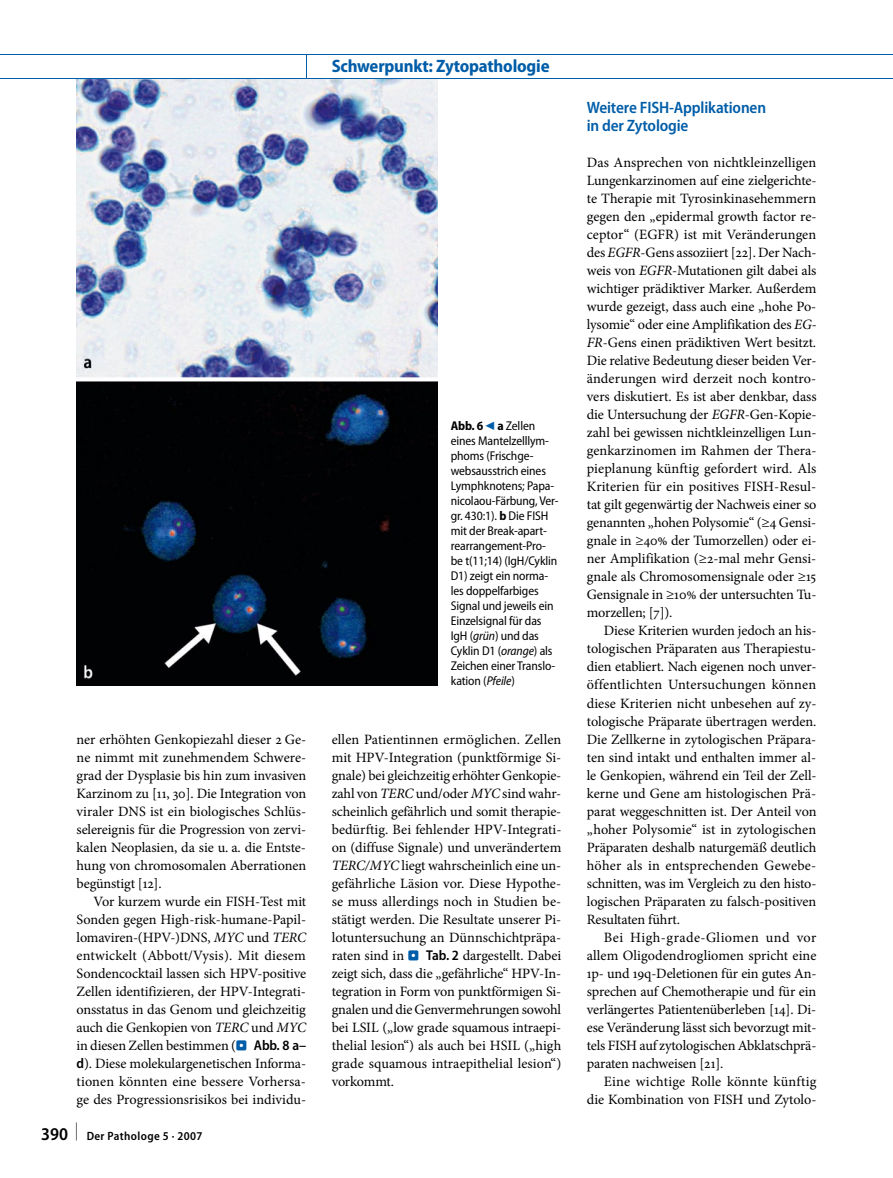
<style>
.page{position:relative;width:893px;height:1178px;background:#fff}
.page>*{position:absolute;margin:0;border:0;box-sizing:border-box;transform-origin:0 0}
.t1{font:700 semi-condensed 18px "Myriad Pro";letter-spacing:-.01em;color:#005da8}
.t2{font:600 semi-condensed 16.5px/18px "Myriad Pro";letter-spacing:-.01em;color:#005da8}
.t3{font:14.25px/18px "Minion Pro";letter-spacing:-.005em;color:#000;text-align:justify}
.t4{font:semi-condensed 12.75px/15px "Myriad Pro";letter-spacing:-.01em;color:#000}
.t5{font:600 semi-condensed 12px "Myriad Pro";letter-spacing:.03em;color:#000}
.s1{font-style:italic}
.s2{font-family:"S Buttons";font-size:13.5px;color:#005da8}
.s3{font-family:"Myriad Pro";font-weight:600;font-stretch:semi-condensed}
.s4{font-size:18px}
.s5{font-weight:700}
.s6{font-family:"S Buttons";font-stretch:normal;font-size:14.25px;color:#005da8}
</style>
<div class="page">
<img style="left:77px;top:79px;width:361px;height:607px">
<hr style="left:0;top:54px;width:893px;height:1px;background:#005da8">
<hr style="left:0;top:78px;width:893px;height:1px;background:#005da8">
<svg style="left:306px;top:55px;width:1px;height:23px"></svg>
<p class="t1" style="left:332px;top:56px;width:219px">Schwerpunkt: Zytopathologie</p>
<p class="t3" style="left:77px;top:730px;width:231px">ner erhöhten Genkopiezahl dieser 2 Ge&shy;ne nimmt mit zunehmendem Schwere&shy;grad der Dysplasie bis hin zum invasiven Karzinom zu [11, 30]. Die Integration von viraler DNS ist ein biologisches Schlüs&shy;selereignis für die Progression von zervi&shy;kalen Neoplasien, da sie u. a. die Entste&shy;hung von chromosomalen Aberrationen begünstigt [12].</p>
<p class="t3" style="left:77px;top:892px;width:231px;text-indent:17px">Vor kurzem wurde ein FISH-Test mit Sonden gegen High-risk-humane-Papil&shy;lomaviren-(HPV-)DNS, <span class="s1">MYC</span> und <span class="s1">TERC </span>entwickelt (Abbott/Vysis). Mit diesem Sondencocktail lassen sich HPV-positive Zellen identifizieren, der HPV-Integrati&shy;onsstatus in das Genom und gleichzeitig auch die Genkopien von <span class="s1">TERC</span> und <span class="s1">MYC </span>in diesen Zellen bestimmen (<span class="s2">.</span> <span class="s3">Abb. 8 a– d</span>). Diese molekulargenetischen Informa&shy;tionen könnten eine bessere Vorhersa&shy;ge des Progressionsrisikos bei individu-</p>
<p class="t5" style="left:41px;top:1129px;width:163px"><span class="s4">390 </span><sup>|</sup> Der Pathologe 5 · 2007</p>
<p class="t4" style="left:451px;top:418px;width:109px"><span class="s5">Abb. 6</span><span class="s6">9</span><span class="s5">a</span> Zellen eines Mantelzelllym&shy;phoms (Frischge&shy;websausstrich eines<br>Lymphknotens; Papa&shy;nicolaou-Färbung, Ver&shy;gr. 430:1). <span class="s5">b</span> Die FISH mit der Break-apart&shy;rearrangement-Pro&shy;be t(11;14) (IgH/Cyklin<br>D1) zeigt ein norma&shy;les doppelfarbiges<br>Signal und jeweils ein<br>Einzelsignal für das<br>IgH (<span class="s1">grün</span>) und das<br>Cyklin D1 (<span class="s1">orange</span>) als<br>Zeichen einer Translo&shy;kation (<span class="s1">Pfeile</span>)</p>
<p class="t3" style="left:332px;top:730px;width:231px">ellen Patientinnen ermöglichen. Zellen mit HPV-Integration (punktförmige Si&shy;gnale) bei gleichzeitig erhöhter Genkopie&shy;zahl von <span class="s1">TERC</span> und/oder <span class="s1">MYC</span> sind wahr&shy;scheinlich gefährlich und somit therapie&shy;bedürftig. Bei fehlender HPV-Integrati&shy;on (diffuse Signale) und unverändertem <span class="s1">TERC/MYC</span> liegt wahrscheinlich eine un&shy;gefährliche Läsion vor. Diese Hypothe&shy;se muss allerdings noch in Studien be&shy;stätigt werden. Die Resultate unserer Pi&shy;lotuntersuchung an Dünnschichtpräpa&shy;raten sind in <span class="s2">.</span> <span class="s3">Tab. 2</span> dargestellt. Dabei zeigt sich, dass die „gefährliche“ HPV-In&shy;tegration in Form von punktförmigen Si&shy;gnalen und die Genvermehrungen sowohl bei LSIL („low grade squamous intraepi&shy;thelial lesion“) als auch bei HSIL („high grade squamous intraepithelial lesion“) vorkommt.</p>
<p class="t2" style="left:587px;top:99px;width:181px">Weitere FISH-Applikationen in der Zytologie</p>
<p class="t3" style="left:587px;top:154px;width:231px">Das Ansprechen von nichtkleinzelligen Lungenkarzinomen auf eine zielgerichte&shy;te Therapie mit Tyrosinkinasehemmern gegen den „epidermal growth factor re&shy;ceptor“ (EGFR) ist mit Veränderungen des <span class="s1">EGFR</span>-Gens assoziiert [22]. Der Nach&shy;weis von <span class="s1">EGFR</span>-Mutationen gilt dabei als wichtiger prädiktiver Marker. Außerdem wurde gezeigt, dass auch eine „hohe Po&shy;lysomie“ oder eine Amplifikation des <span class="s1">EG-FR</span>-Gens einen prädiktiven Wert besitzt.<br>Die relative Bedeutung dieser beiden Ver&shy;änderungen wird derzeit noch kontro&shy;vers diskutiert. Es ist aber denkbar, dass die Untersuchung der <span class="s1">EGFR</span>-Gen-Kopie&shy;zahl bei gewissen nichtkleinzelligen Lun&shy;genkarzinomen im Rahmen der Thera&shy;pieplanung künftig gefordert wird. Als Kriterien für ein positives FISH-Resul&shy;tat gilt gegenwärtig der Nachweis einer so genannten „hohen Polysomie“ (≥4 Gensi&shy;gnale in ≥40% der Tumorzellen) oder ei&shy;ner Amplifikation (≥2-mal mehr Gensi&shy;gnale als Chromosomensignale oder ≥15<br>Gensignale in ≥10% der untersuchten Tu&shy;morzellen; [7]).</p>
<p class="t3" style="left:587px;top:622px;width:231px;text-indent:17px">Diese Kriterien wurden jedoch an his&shy;tologischen Präparaten aus Therapiestu&shy;dien etabliert. Nach eigenen noch unver&shy;öffentlichten Untersuchungen können diese Kriterien nicht unbesehen auf zy&shy;tologische Präparate übertragen werden.<br>Die Zellkerne in zytologischen Präpara&shy;ten sind intakt und enthalten immer al&shy;le Genkopien, während ein Teil der Zell&shy;kerne und Gene am histologischen Prä&shy;parat weggeschnitten ist. Der Anteil von „hoher Polysomie“ ist in zytologischen Präparaten deshalb naturgemäß deutlich höher als in entsprechenden Gewebe&shy;schnitten, was im Vergleich zu den histo&shy;logischen Präparaten zu falsch-positiven Resultaten führt.</p>
<p class="t3" style="left:587px;top:928px;width:231px;text-indent:17px">Bei High-grade-Gliomen und vor allem Oligodendrogliomen spricht eine 1p- und 19q-Deletionen für ein gutes An&shy;sprechen auf Chemotherapie und für ein verlängertes Patientenüberleben [14]. Di&shy;ese Veränderung lässt sich bevorzugt mit&shy;tels FISH auf zytologischen Abklatschprä&shy;paraten nachweisen [21].</p>
<p class="t3" style="left:587px;top:1072px;width:231px;text-align:right">Eine wichtige Rolle könnte künftig die Kombination von FISH und Zytolo-</p>
</div>
